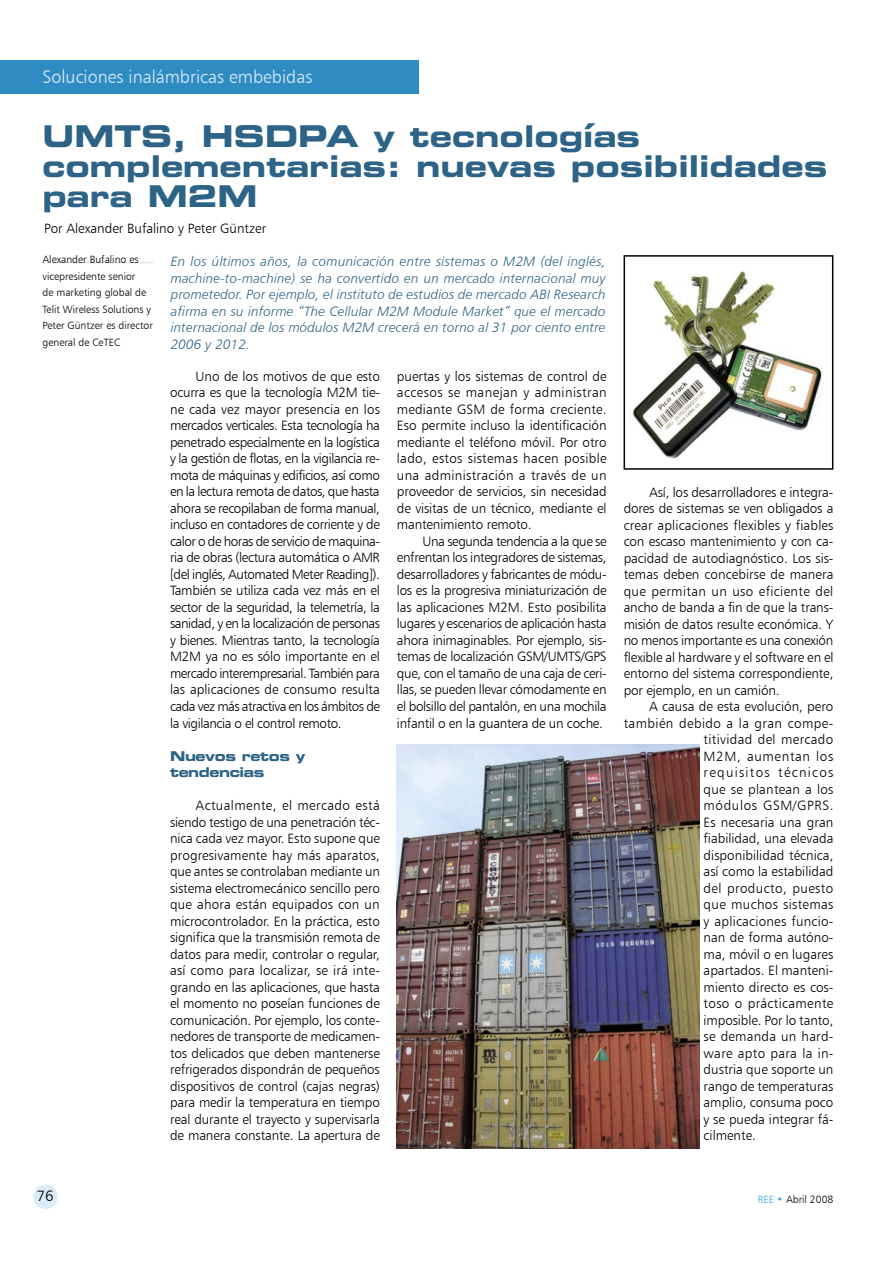
<style>
.page{position:relative;width:893px;height:1263px;background:#fff}
.page>*{position:absolute;margin:0;border:0;box-sizing:border-box;transform-origin:0 0}
.TITULO_ARTICULO{font:30px/30px "Eurostile Bold Extended Two";color:#2c6386}
.SUMARIO{font:18px "Humanist 777 BT Light B";color:#daebfa}
.t1{font:15px "Humanist 777 BT Light B";color:#000}
.TEXTO_ARTICULO{font:13.5px/16.5px "Humanist 777 BT Light B";color:#000;text-align:justify}
.INTRODUCCION{font:13.5px/16.5px "Humanist 777 BT Light Italic B";letter-spacing:.01em;color:#2c6386;text-align:justify}
.TEXTO_ARTICULO-2{font:13.5px "Humanist 777 BT Light B";letter-spacing:.03em;color:#000}
.TEXTO_ARTICULO-3{font:13.5px "Humanist 777 BT Light B";letter-spacing:.025em;color:#000}
.TEXTO_ARTICULO-4{font:13.5px "Humanist 777 BT Light B";letter-spacing:.02em;color:#000}
.AUTOR_ARTICULO{font:13.5px "Humanist 777 BT Light B";color:#000}
.TITULO_APARTADO{font:13.5px/16.5px "Eurostile Bold Extended Two";letter-spacing:-.03em;color:#2c6386}
.TEXTO_ARTICULO-5{font:13.5px "Humanist 777 BT Light B";letter-spacing:.095em;color:#000}
.TEXTO_ARTICULO-6{font:13.5px "Humanist 777 BT Light B";letter-spacing:.045em;color:#000}
.TEXTO_ARTICULO-7{font:13.5px "Humanist 777 BT Light B";letter-spacing:.05em;color:#000}
.CV_AUTOR{font:10.5px/16.5px "Humanist 777 BT Light B";color:#000}
.s1{color:#36a7e9}
</style>
<div class="page">
<div style="left:33px;top:1184px;width:25px;height:25px;background:#daebfa;border-radius:50%"></div>
<div style="left:0;top:61px;width:419px;height:33px;background:#2f8cc2"></div>
<hr style="left:43px;top:262px;width:110px;height:1px;background:#d3dde7">
<img style="left:397px;top:745px;width:302px;height:403px">
<img style="left:632px;top:271px;width:192px;height:188px">
<div style="left:624px;top:255px;width:209px;height:215px;border:2px solid #000"></div>
<p class="SUMARIO" style="left:43px;top:65px;width:271px">Soluciones inalámbricas embebidas</p>
<p class="TITULO_ARTICULO" style="left:43px;top:120px;width:786px">UMTS, HSDPA y tecnologías complementarias: nuevas posibilidades para M2M</p>
<p class="AUTOR_ARTICULO" style="left:44px;top:220px;width:224px">Por Alexander Bufalino y Peter Güntzer</p>
<p class="CV_AUTOR" style="left:43px;top:251px;width:112px">Alexander Bufalino es vicepresidente senior<br>de marketing global de<br>Telit Wireless Solutions y<br>Peter Güntzer es director general de CeTEC</p>
<p class="INTRODUCCION" style="left:171px;top:253px;width:436px">En los últimos años, la comunicación entre sistemas o M2M (del inglés, machine-to-machine) se ha convertido en un mercado internacional muy prometedor. Por ejemplo, el instituto de estudios de mercado ABI Research afirma en su informe “The Cellular M2M Module Market” que el mercado internacional de los módulos M2M crecerá en torno al 31 por ciento entre 2006 y 2012.</p>
<p class="TEXTO_ARTICULO" style="left:170px;top:368px;width:211px;text-indent:26px">Uno de los motivos de que esto ocurra es que la tecnología M2M tie&shy;ne cada vez mayor presencia en los mercados verticales. Esta tecnología ha penetrado especialmente en la logística y la gestión de flotas, en la vigilancia re&shy;mota de máquinas y edificios, así como en la lectura remota de datos, que hasta ahora se recopilaban de forma manual, incluso en contadores de corriente y de calor o de horas de servicio de maquina&shy;ria de obras (lectura automática o AMR [del inglés, Automated Meter Reading]).<br>También se utiliza cada vez más en el sector de la seguridad, la telemetría, la sanidad, y en la localización de personas y bienes. Mientras tanto, la tecnología M2M ya no es sólo importante en el mercado interempresarial. También para las aplicaciones de consumo resulta cada vez más atractiva en los ámbitos de la vigilancia o el control remoto.</p>
<p class="TITULO_APARTADO" style="left:170px;top:747px;width:137px">Nuevos retos y tendencias</p>
<p class="TEXTO_ARTICULO" style="left:170px;top:797px;width:211px;text-indent:26px">Actualmente, el mercado está siendo testigo de una penetración téc&shy;nica cada vez mayor. Esto supone que progresivamente hay más aparatos, que antes se controlaban mediante un sistema electromecánico sencillo pero que ahora están equipados con un microcontrolador. En la práctica, esto significa que la transmisión remota de datos para medir, controlar o regular, así como para localizar, se irá inte&shy;grando en las aplicaciones, que hasta el momento no poseían funciones de comunicación. Por ejemplo, los conte&shy;nedores de transporte de medicamen&shy;tos delicados que deben mantenerse refrigerados dispondrán de pequeños dispositivos de control (cajas negras) para medir la temperatura en tiempo real durante el trayecto y supervisarla de manera constante. La apertura de</p>
<p class="TEXTO_ARTICULO" style="left:397px;top:368px;width:211px">puertas y los sistemas de control de accesos se manejan y administran mediante GSM de forma creciente.<br>Eso permite incluso la identificación mediante el teléfono móvil. Por otro lado, estos sistemas hacen posible una administración a través de un proveedor de servicios, sin necesidad de visitas de un técnico, mediante el mantenimiento remoto.</p>
<p class="TEXTO_ARTICULO" style="left:397px;top:533px;width:211px;text-indent:26px">Una segunda tendencia a la que se enfrentan los integradores de sistemas, desarrolladores y fabricantes de módu&shy;los es la progresiva miniaturización de las aplicaciones M2M. Esto posibilita lugares y escenarios de aplicación hasta ahora inimaginables. Por ejemplo, sis&shy;temas de localización GSM/UMTS/GPS que, con el tamaño de una caja de ceri&shy;llas, se pueden llevar cómodamente en el bolsillo del pantalón, en una mochila infantil o en la guantera de un coche.</p>
<p class="TEXTO_ARTICULO" style="left:624px;top:483px;width:211px;text-indent:26px">Así, los desarrolladores e integra&shy;dores de sistemas se ven obligados a crear aplicaciones flexibles y fiables con escaso mantenimiento y con ca&shy;pacidad de autodiagnóstico. Los sis&shy;temas deben concebirse de manera que permitan un uso eficiente del ancho de banda a fin de que la trans&shy;misión de datos resulte económica. Y no menos importante es una conexión flexible al hardware y el software en el entorno del sistema correspondiente, por ejemplo, en un camión.</p>
<p class="TEXTO_ARTICULO" style="left:649px;top:698px;width:186px">A causa de esta evolución, pero</p>
<p class="TEXTO_ARTICULO-2" style="left:624px;top:715px;width:211px">también debido a la gran compe-</p>
<p class="TEXTO_ARTICULO-3" style="left:704px;top:731px;width:131px">titividad del mercado</p>
<p class="TEXTO_ARTICULO-7" style="left:704px;top:748px;width:131px">M2M, aumentan los</p>
<p class="TEXTO_ARTICULO-5" style="left:704px;top:764px;width:131px">requisitos técnicos</p>
<p class="TEXTO_ARTICULO" style="left:704px;top:780px;width:131px">que se plantean a los</p>
<p class="TEXTO_ARTICULO-6" style="left:704px;top:797px;width:131px">módulos GSM/GPRS.</p>
<p class="TEXTO_ARTICULO" style="left:704px;top:813px;width:131px">Es necesaria una gran</p>
<p class="TEXTO_ARTICULO" style="left:704px;top:830px;width:131px">fiabilidad, una elevada</p>
<p class="TEXTO_ARTICULO" style="left:704px;top:846px;width:131px">disponibilidad técnica,</p>
<p class="TEXTO_ARTICULO" style="left:704px;top:863px;width:131px">así como la estabilidad</p>
<p class="TEXTO_ARTICULO-2" style="left:704px;top:880px;width:131px">del producto, puesto</p>
<p class="TEXTO_ARTICULO-4" style="left:704px;top:896px;width:131px">que muchos sistemas</p>
<p class="TEXTO_ARTICULO" style="left:704px;top:912px;width:131px">y aplicaciones funcio-</p>
<p class="TEXTO_ARTICULO" style="left:704px;top:929px;width:131px">nan de forma autóno-</p>
<p class="TEXTO_ARTICULO" style="left:704px;top:945px;width:131px">ma, móvil o en lugares</p>
<p class="TEXTO_ARTICULO" style="left:704px;top:962px;width:131px">apartados. El manteni-</p>
<p class="TEXTO_ARTICULO" style="left:704px;top:978px;width:131px">miento directo es cos-</p>
<p class="TEXTO_ARTICULO-3" style="left:704px;top:995px;width:131px">toso o prácticamente</p>
<p class="TEXTO_ARTICULO" style="left:704px;top:1011px;width:131px">imposible. Por lo tanto,</p>
<p class="TEXTO_ARTICULO" style="left:704px;top:1028px;width:131px">se demanda un hard-</p>
<p class="TEXTO_ARTICULO-4" style="left:704px;top:1045px;width:131px">ware apto para la in-</p>
<p class="TEXTO_ARTICULO" style="left:704px;top:1061px;width:131px">dustria que soporte un</p>
<p class="TEXTO_ARTICULO" style="left:704px;top:1077px;width:131px">rango de temperaturas</p>
<p class="TEXTO_ARTICULO" style="left:704px;top:1094px;width:131px">amplio, consuma poco</p>
<p class="TEXTO_ARTICULO" style="left:704px;top:1110px;width:131px">y se pueda integrar fá-</p>
<p class="TEXTO_ARTICULO" style="left:704px;top:1127px;width:54px">cilmente.</p>
<p class="t1" style="left:37px;top:1186px;width:18px">76</p>
<p class="CV_AUTOR" style="left:758px;top:1191px;width:77px"><span class="s1">REE •</span> Abril 2008</p>
</div>
